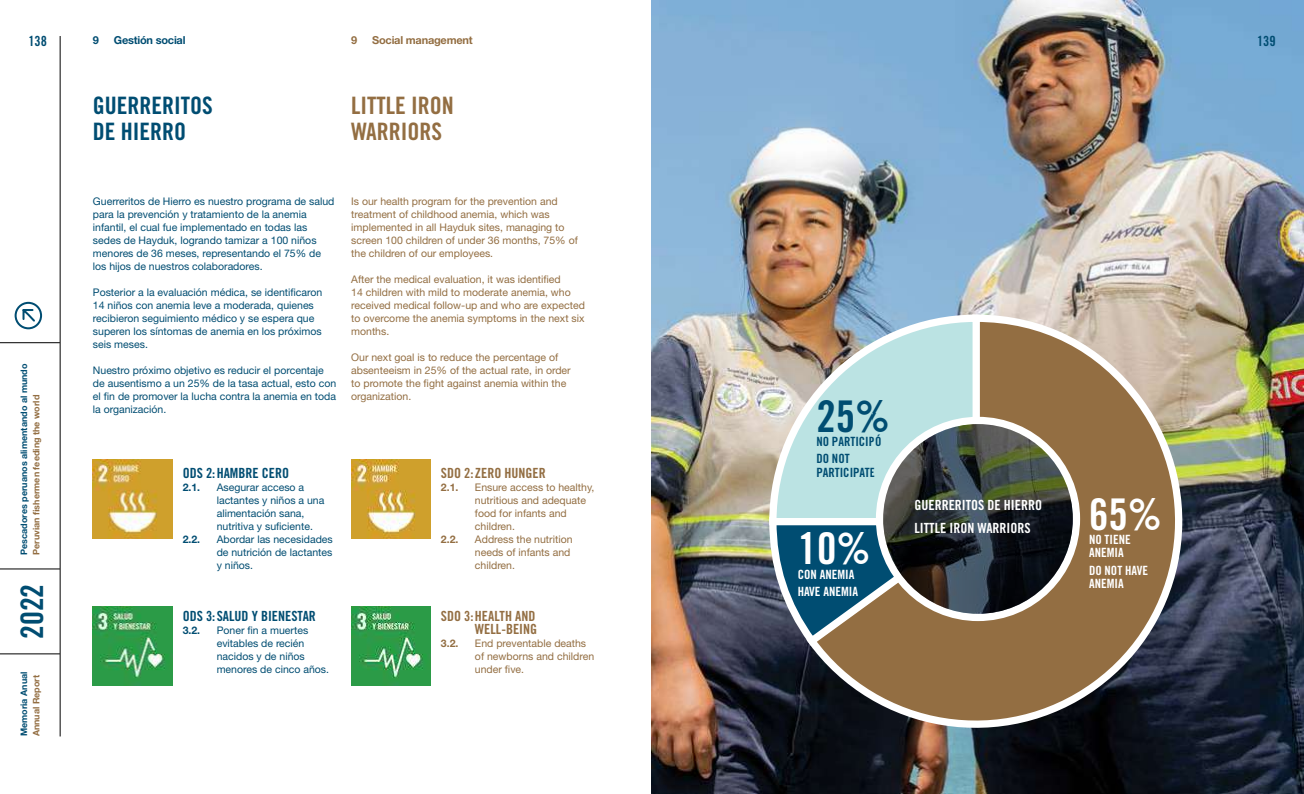
<style>
.page{position:relative;width:1304px;height:794px;background:#fff}
.page>*{position:absolute;margin:0;border:0;box-sizing:border-box;transform-origin:0 0}
.t1{font:43.7px "Trade Gothic LT Std Bd Cn 20";color:#fff}
.t2{font:43.7px "Trade Gothic LT Std Bd Cn 20";color:#004d72}
.t3{font:31px "Trade Gothic LT Std Bd Cn 20";color:#004d72}
.t4{font:24px/26px "Trade Gothic LT Std Bd Cn 20";color:#004d72}
.t5{font:24px/26px "Trade Gothic LT Std Bd Cn 20";color:#936e42}
.t6{font:14px "Trade Gothic LT Std Bd Cn 20";color:#004d72}
.t7{font:14px/13px "Trade Gothic LT Std Bd Cn 20";color:#936e42;text-align:right}
.t8{font:14px "Trade Gothic LT Std Bd Cn 20";color:#fff}
.t9{font:12.7px/13.5px "Trade Gothic LT Std Bd Cn 20";color:#fff}
.t10{font:12.7px/17.5px "Trade Gothic LT Std Bd Cn 20";color:#004d72}
.t11{font:700 11px "Helvetica Neue LT Std";letter-spacing:-.02em;color:#936e42}
.t12{font:700 11px "Helvetica Neue LT Std";letter-spacing:-.02em;color:#004d72}
.t13{font:10.5px/13px "Helvetica Neue LT Std";color:#004d72}
.t14{font:10.5px/13px "Helvetica Neue LT Std";color:#936e42}
.t15{font:700 10.5px "Helvetica Neue LT Std";color:#004d72}
.t16{font:700 10.5px "Helvetica Neue LT Std";color:#936e42}
.t17{font:700 9px "Helvetica Neue LT Std";color:#004d72}
.t18{font:700 9px "Helvetica Neue LT Std";color:#936e42}
</style>
<div class="page">
<img style="left:652px;top:0;width:652px;height:794px">
<svg style="left:801px;top:311px;width:405px;height:440px;background:#7e6b55"></svg>
<svg style="left:766px;top:318px;width:221px;height:333px;background:#576a6c"></svg>
<svg style="left:766px;top:311px;width:217px;height:218px;background:#bbd1cd"></svg>
<svg style="left:879px;top:420px;width:197px;height:197px;background:#393f3f"></svg>
<div style="left:876px;top:417px;width:204px;height:204px;border:7px solid #fff;border-radius:50%"></div>
<img style="left:93px;top:459px;width:80px;height:79px">
<img style="left:351px;top:459px;width:80px;height:79px">
<img style="left:93px;top:606px;width:80px;height:79px">
<img style="left:351px;top:606px;width:80px;height:79px">
<hr style="left:60px;top:36px;width:1px;height:700px;background:#000">
<hr style="left:0;top:653px;width:60px;height:1px;background:#000">
<hr style="left:0;top:568px;width:60px;height:1px;background:#000">
<hr style="left:0;top:342px;width:60px;height:1px;background:#000">
<svg style="left:14px;top:301px;width:29px;height:29px"></svg>
<h3 class="t6" style="left:28px;top:32px;width:20px">138</h3>
<h3 class="t6" style="left:1257px;top:32px;width:20px">139</h3>
<p class="t12" style="left:93px;top:33px;width:8px">9</p>
<p class="t12" style="left:114px;top:33px;width:73px">Gestión social</p>
<p class="t11" style="left:351px;top:33px;width:8px">9</p>
<p class="t11" style="left:372px;top:33px;width:102px">Social management</p>
<p class="t17" style="left:19px;top:555px;width:193px;rotate:-90deg">Pescadores peruanos alimentando al mundo</p>
<p class="t18" style="left:31px;top:555px;width:162px;rotate:-90deg">Peruvian fishermen feeding the world</p>
<h2 class="t3" style="left:13px;top:639px;width:57px;rotate:-90deg">2022</h2>
<p class="t17" style="left:19px;top:736px;width:66px;rotate:-90deg">Memoria Anual</p>
<p class="t18" style="left:31px;top:736px;width:63px;rotate:-90deg">Annual Report</p>
<h3 class="t4" style="left:93px;top:92px;width:121px">GUERRERITOS<br>DE HIERRO</h3>
<h3 class="t5" style="left:351px;top:92px;width:104px">LITTLE IRON<br>WARRIORS</h3>
<p class="t13" style="left:93px;top:195px;width:243px">Guerreritos de Hierro es nuestro programa de salud para la prevención y tratamiento de la anemia infantil, el cual fue implementado en todas las sedes de Hayduk, logrando tamizar a 100 niños menores de 36 meses, representando el 75% de los hijos de nuestros colaboradores.</p>
<p class="t13" style="left:93px;top:286px;width:231px">Posterior a la evaluación médica, se identificaron 14 niños con anemia leve a moderada, quienes recibieron seguimiento médico y se espera que superen los síntomas de anemia en los próximos seis meses.</p>
<p class="t13" style="left:93px;top:364px;width:245px">Nuestro próximo objetivo es reducir el porcentaje de ausentismo a un 25% de la tasa actual, esto con el fin de promover la lucha contra la anemia en toda la organización.</p>
<p class="t14" style="left:351px;top:195px;width:228px">Is our health program for the prevention and treatment of childhood anemia, which was implemented in all Hayduk sites, managing to screen 100 children of under 36 months, 75% of the children of our employees.</p>
<p class="t14" style="left:351px;top:273px;width:235px">After the medical evaluation, it was identified<br>14 children with mild to moderate anemia, who received medical follow-up and who are expected to overcome the anemia symptoms in the next six months.</p>
<p class="t14" style="left:351px;top:351px;width:221px">Our next goal is to reduce the percentage of absenteeism in 25% of the actual rate, in order to promote the fight against anemia within the organization.</p>
<h3 class="t6" style="left:183px;top:465px;width:108px">ODS 2:HAMBRE CERO</h3>
<p class="t15" style="left:183px;top:481px;width:19px">2.1.</p>
<p class="t13" style="left:217px;top:481px;width:109px">Asegurar acceso a lactantes y niños a una alimentación sana, nutritiva y suficiente.</p>
<p class="t15" style="left:183px;top:533px;width:19px">2.2.</p>
<p class="t13" style="left:217px;top:533px;width:118px;text-align:justify">Abordar las necesidades de nutrición de lactantes y niños.</p>
<h3 class="t6" style="left:183px;top:608px;width:135px">ODS 3:SALUD Y BIENESTAR</h3>
<p class="t15" style="left:183px;top:624px;width:19px">3.2.</p>
<p class="t13" style="left:217px;top:624px;width:114px">Poner fin a muertes evitables de recién nacidos y de niños menores de cinco años.</p>
<h3 class="t7" style="left:441px;top:466px;width:106px">SDO 2:ZERO HUNGER</h3>
<p class="t16" style="left:441px;top:481px;width:19px">2.1.</p>
<p class="t14" style="left:475px;top:481px;width:121px">Ensure access to healthy, nutritious and adequate food for infants and children.</p>
<p class="t16" style="left:441px;top:533px;width:19px">2.2.</p>
<p class="t14" style="left:475px;top:533px;width:99px">Address the nutrition needs of infants and children.</p>
<h3 class="t7" style="left:441px;top:609px;width:98px">SDO 3:HEALTH AND<br>WELL-BEING</h3>
<p class="t16" style="left:441px;top:637px;width:19px">3.2.</p>
<p class="t14" style="left:475px;top:637px;width:121px">End preventable deaths of newborns and children under five.</p>
<h1 class="t2" style="left:816px;top:390px;width:74px">25%</h1>
<p class="t10" style="left:816px;top:432px;width:67px">NO PARTICIPÓ<br>DO NOT</p>
<p class="t10" style="left:816px;top:463px;width:61px">PARTICIPATE</p>
<h1 class="t1" style="left:798px;top:521px;width:74px">10%</h1>
<p class="t9" style="left:798px;top:565px;width:62px;line-height:17.5px">CON ANEMIA<br>HAVE ANEMIA</p>
<h3 class="t8" style="left:915px;top:497px;width:129px">GUERRERITOS DE HIERRO</h3>
<h3 class="t8" style="left:915px;top:520px;width:118px">LITTLE IRON WARRIORS</h3>
<h1 class="t1" style="left:1089px;top:488px;width:74px">65%</h1>
<p class="t9" style="left:1089px;top:532px;width:43px">NO TIENE<br>ANEMIA</p>
<p class="t9" style="left:1089px;top:563px;width:60px">DO NOT HAVE<br>ANEMIA</p>
</div>
